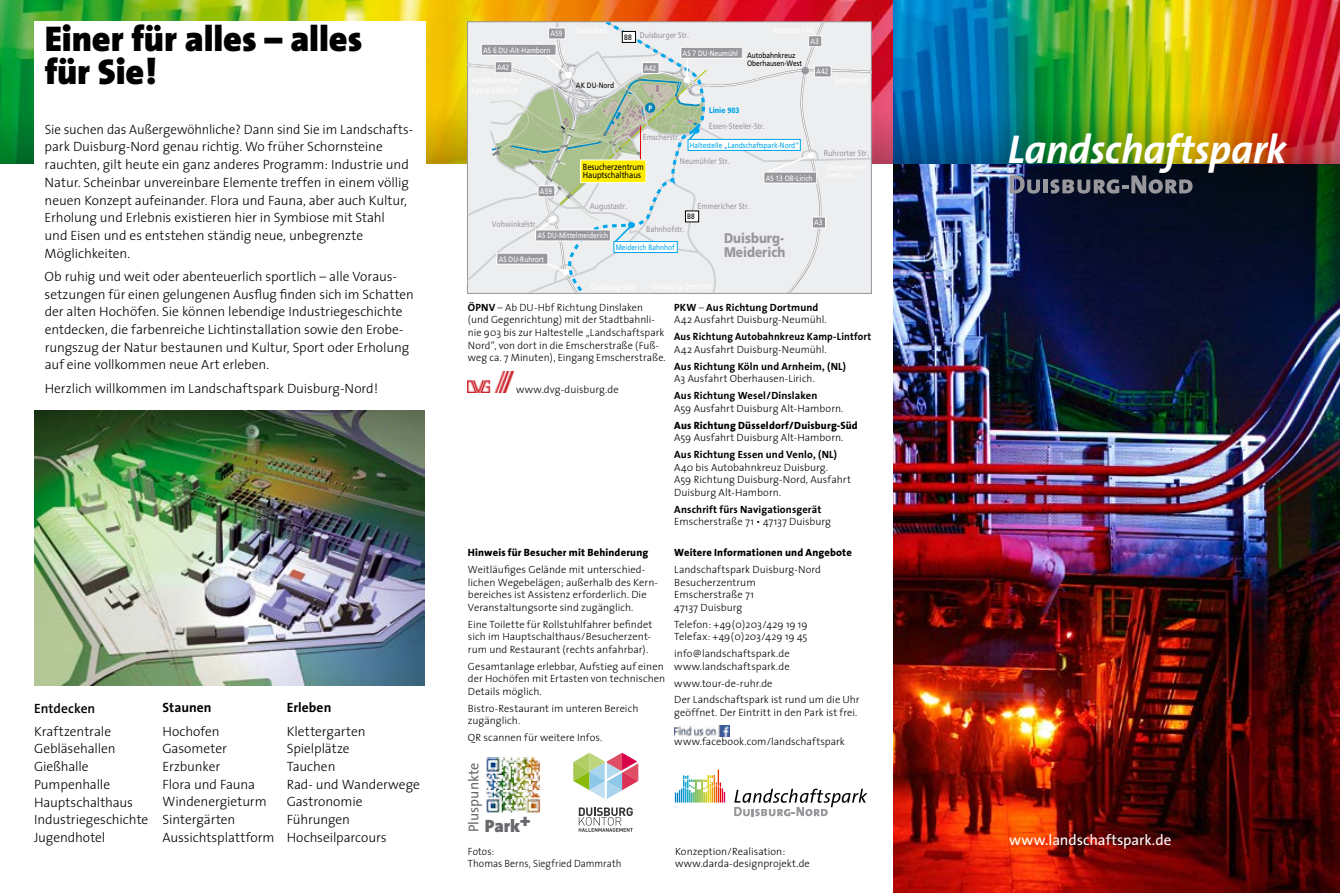
<style>
.page{position:relative;width:1340px;height:893px;background:#fff}
.page>*{position:absolute;margin:0;border:0;box-sizing:border-box;transform-origin:0 0}
.t1{font:italic 700 40.5px "The Sans";letter-spacing:-.01em;color:#fff}
.t2{font:900 36px/33px "The Sans";letter-spacing:-.005em;color:#000}
.t3{font:900 17.85px "The Sans";color:#68676c}
.t4{font:15px "The Sans";letter-spacing:-.005em;color:#fff}
.t5{font:14.25px "The Sans";color:#68676c}
.t6{font:900 13.95px/14px "Frutiger";color:#98989c;scale:.85 1}
.t7{font:300 13.5px/17.7px "The Sans";letter-spacing:-.005em;color:#000}
.t8{font:700 13.5px "The Sans";letter-spacing:.005em;color:#000}
.t9{font:600 13.5px "The Sans";letter-spacing:.005em;color:#000}
.t10{font:300 10.5px/12.6px "The Sans";letter-spacing:.005em;color:#000}
.t11{font:700 10.5px "The Sans";letter-spacing:.01em;color:#000}
.t12{font:800 10.5px "The Sans";letter-spacing:.015em;color:#000}
.t13{font:700 10.5px "The Sans";letter-spacing:.01em;color:#000;scale:.96 1}
.t14{font:300 10.5px/12.6px "The Sans";letter-spacing:.005em;color:#000;scale:.94 1}
.t15{font:8.85px/8.9px "Frutiger";color:#000;scale:.85 1}
.t16{font:8.25px "Frutiger";color:#98989c;scale:.85 1}
.t17{font:8.25px "Frutiger";color:#000;scale:.85 1}
.t18{font:700 7.95px "Frutiger";color:#fff;scale:.85 1}
.t19{font:7.8px "Frutiger";color:#fff;scale:.85 1}
.t20{font:7.8px "Frutiger";color:#00a6eb;scale:.85 1}
.t21{font:7.8px/7.8px "Frutiger";color:#000;scale:.85 1}
.t22{font:900 7.8px "Frutiger";color:#00a6eb;scale:.85 1}
.s1{font-weight:700}
</style>
<div class="page">
<img style="left:893px;top:163px;width:446px;height:730px">
<img style="left:0;top:0;width:893px;height:101px">
<svg style="left:0;top:101px;width:893px;height:62px;background:#8a8b2a"></svg>
<div style="left:34px;top:21px;width:391px;height:379px;background:#fff"></div>
<img style="left:34px;top:411px;width:390px;height:275px">
<img style="left:468px;top:371px;width:45px;height:21px">
<img style="left:674px;top:725px;width:55px;height:11px">
<img style="left:893px;top:0;width:446px;height:101px">
<img style="left:893px;top:101px;width:446px;height:62px">
<svg style="left:1009px;top:175px;width:31px;height:19px"></svg>
<hr style="left:1043px;top:180px;width:4px;height:13px;background:#98989c">
<svg style="left:1050px;top:175px;width:142px;height:19px;background:#464a56"></svg>
<svg style="left:675px;top:770px;width:50px;height:33px"></svg>
<svg style="left:734px;top:789px;width:133px;height:27px"></svg>
<img style="left:485px;top:758px;width:56px;height:55px">
<svg style="left:467px;top:22px;width:405px;height:271px;background:#dce0de"></svg>
<hr style="left:640px;top:126px;width:1px;height:34px;background:#e60005">
<div style="left:580px;top:160px;width:66px;height:23px;background:#ffed00"></div>
<div style="left:580px;top:159px;width:66px;height:24px;border:1px solid #fff"></div>
<div style="left:645px;top:103px;width:10px;height:10px;background:#0080b7;border-radius:50%"></div>
<svg style="left:573px;top:753px;width:65px;height:46px"></svg>
<svg style="left:578px;top:807px;width:55px;height:25px"></svg>
<h2 class="t2" style="left:45px;top:22px;width:319px">Einer für alles – alles für Sie!</h2>
<p class="t7" style="left:45px;top:120px;width:370px">Sie suchen das Außergewöhnliche? Dann sind Sie im Landschafts&shy;park Duisburg-Nord genau richtig. Wo früher Schornsteine rauchten, gilt heute ein ganz anderes Programm: Industrie und Natur. Scheinbar unvereinbare Elemente treffen in einem völlig neuen Konzept aufeinander. Flora und Fauna, aber auch Kultur, Erholung und Erlebnis existieren hier in Symbiose mit Stahl<br>und Eisen und es entstehen ständig neue, unbegrenzte Möglichkeiten.</p>
<p class="t7" style="left:45px;top:267px;width:370px">Ob ruhig und weit oder abenteuerlich sportlich – alle Voraus&shy;setzungen für einen gelungenen Ausflug finden sich im Schatten der alten Hochöfen. Sie können lebendige Industriegeschichte entdecken, die farbenreiche Lichtinstallation sowie den Erobe&shy;rungszug der Natur bestaunen und Kultur, Sport oder Erholung auf eine vollkommen neue Art erleben.</p>
<p class="t7" style="left:45px;top:379px;width:335px">Herzlich willkommen im Landschaftspark Duisburg-Nord!</p>
<p class="t9" style="left:34px;top:697px;width:63px">Entdecken</p>
<p class="t7" style="left:34px;top:722px;width:116px">Kraftzentrale<br>Gebläsehallen<br>Gießhalle<br>Pumpenhalle<br>Hauptschalthaus<br>Industriegeschichte<br>Jugendhotel</p>
<p class="t8" style="left:162px;top:696px;width:51px">Staunen</p>
<p class="t7" style="left:162px;top:722px;width:114px">Hochofen<br>Gasometer<br>Erzbunker<br>Flora und Fauna<br>Windenergieturm<br>Sintergärten<br>Aussichtsplattform</p>
<p class="t8" style="left:287px;top:696px;width:46px">Erleben</p>
<p class="t7" style="left:287px;top:722px;width:135px">Klettergarten<br>Spielplätze<br>Tauchen<br>Rad- und Wanderwege<br>Gastronomie<br>Führungen<br>Hochseilparcours</p>
<p class="t19" style="left:550px;top:29px;width:16px">A59</p>
<p class="t19" style="left:483px;top:45px;width:81px">AS 6 DU-Alt-Hamborn</p>
<p class="t21" style="left:624px;top:33px;width:11px">B8</p>
<p class="t16" style="left:640px;top:31px;width:60px">Duisburger Str.</p>
<p class="t19" style="left:682px;top:48px;width:67px">AS 7 DU-Neumühl</p>
<p class="t19" style="left:497px;top:63px;width:16px">A42</p>
<p class="t19" style="left:644px;top:64px;width:16px">A42</p>
<p class="t21" style="left:576px;top:82px;width:46px">AK DU-Nord</p>
<p class="t21" style="left:747px;top:52px;width:66px">Autobahnkreuz<br>Oberhausen-West</p>
<p class="t18" style="left:648px;top:103px;width:6px">P</p>
<p class="t22" style="left:709px;top:106px;width:37px">Linie 903</p>
<p class="t16" style="left:709px;top:122px;width:67px">Essen-Steeler-Str.</p>
<p class="t19" style="left:810px;top:37px;width:11px">A3</p>
<p class="t19" style="left:816px;top:67px;width:16px">A42</p>
<p class="t19" style="left:540px;top:187px;width:16px">A59</p>
<p class="t16" style="left:643px;top:133px;width:45px">Emscherstr.</p>
<p class="t20" style="left:690px;top:141px;width:130px">Haltestelle „Landschaftspark-Nord”</p>
<p class="t15" style="left:583px;top:162px;width:73px">Besucherzentrum<br>Hauptschalthaus</p>
<p class="t16" style="left:589px;top:201px;width:46px">Augustastr.</p>
<p class="t16" style="left:680px;top:156px;width:60px">Neumühler Str.</p>
<p class="t16" style="left:697px;top:201px;width:63px">Emmericher Str.</p>
<p class="t19" style="left:765px;top:173px;width:57px">AS 13 OB-Lirich</p>
<p class="t16" style="left:823px;top:148px;width:55px">Ruhrorter Str.</p>
<p class="t16" style="left:492px;top:220px;width:55px">Vohwinkelstr.</p>
<p class="t19" style="left:537px;top:231px;width:85px">AS DU-Mittelmeiderich</p>
<p class="t19" style="left:499px;top:254px;width:55px">AS DU-Ruhrort</p>
<p class="t21" style="left:687px;top:213px;width:11px">B8</p>
<p class="t16" style="left:646px;top:224px;width:47px">Bahnhofstr.</p>
<p class="t20" style="left:615px;top:243px;width:71px">Meiderich Bahnhof</p>
<h3 class="t6" style="left:724px;top:231px;width:74px">Duisburg-<br>Meiderich</h3>
<p class="t19" style="left:814px;top:218px;width:11px">A3</p>
<p class="t10" style="left:468px;top:301px;width:199px"><span class="s1">ÖPNV</span> – Ab DU-Hbf Richtung Dinslaken (und Gegenrichtung) mit der Stadtbahnli&shy;nie 903 bis zur Haltestelle „Landschaftspark Nord“, von dort in die Emscherstraße (Fuß&shy;weg ca. 7 Minuten), Eingang Emscherstraße.</p>
<p class="t10" style="left:516px;top:382px;width:104px">www.dvg-duisburg.de</p>
<p class="t12" style="left:468px;top:544px;width:182px">Hinweis für Besucher mit Behinderung</p>
<p class="t10" style="left:468px;top:563px;width:191px">Weitläufiges Gelände mit unterschied&shy;lichen Wegebelägen; außerhalb des Kern&shy;bereiches ist Assistenz erforderlich. Die Veranstaltungsorte sind zugänglich.</p>
<p class="t10" style="left:468px;top:617px;width:186px">Eine Toilette für Rollstuhlfahrer befindet sich im Hauptschalthaus/Besucherzent&shy;rum und Restaurant (rechts anfahrbar).</p>
<p class="t10" style="left:468px;top:659px;width:199px">Gesamtanlage erlebbar, Aufstieg auf einen der Hochöfen mit Ertasten von technischen<br>Details möglich.</p>
<p class="t10" style="left:468px;top:701px;width:172px">Bistro-Restaurant im unteren Bereich zugänglich.</p>
<p class="t10" style="left:468px;top:731px;width:136px">QR scannen für weitere Infos.</p>
<h3 class="t5" style="left:461px;top:832px;width:71px;rotate:-90deg">Pluspunkte</h3>
<h3 class="t3" style="left:485px;top:810px;width:47px">Park+</h3>
<p class="t14" style="left:468px;top:845px;width:165px">Fotos:<br>Thomas Berns, Siegfried Dammrath</p>
<p class="t10" style="left:674px;top:301px;width:154px"><span class="s1">PKW</span> – <span class="s1">Aus Richtung Dortmund<br></span>A42 Ausfahrt Duisburg-Neumühl.</p>
<p class="t13" style="left:674px;top:328px;width:207px">Aus Richtung Autobahnkreuz Kamp-Lintfort</p>
<p class="t10" style="left:674px;top:343px;width:154px">A42 Ausfahrt Duisburg-Neumühl.</p>
<p class="t11" style="left:674px;top:357px;width:173px">Aus Richtung Köln und Arnheim, (NL)</p>
<p class="t10" style="left:674px;top:372px;width:142px">A3 Ausfahrt Oberhausen-Lirich.</p>
<p class="t11" style="left:674px;top:387px;width:145px">Aus Richtung Wesel/Dinslaken</p>
<p class="t10" style="left:674px;top:401px;width:171px">A59 Ausfahrt Duisburg Alt-Hamborn.</p>
<p class="t12" style="left:674px;top:416px;width:185px">Aus Richtung Düsseldorf/Duisburg-Süd</p>
<p class="t10" style="left:674px;top:431px;width:171px">A59 Ausfahrt Duisburg Alt-Hamborn.</p>
<p class="t11" style="left:674px;top:446px;width:164px">Aus Richtung Essen und Venlo, (NL)</p>
<p class="t10" style="left:674px;top:460px;width:178px">A40 bis Autobahnkreuz Duisburg.<br>A59 Richtung Duisburg-Nord, Ausfahrt<br>Duisburg Alt-Hamborn.</p>
<p class="t11" style="left:674px;top:500px;width:149px">Anschrift fürs Navigationsgerät</p>
<p class="t10" style="left:674px;top:515px;width:158px">Emscherstraße 71 • 47137 Duisburg</p>
<p class="t12" style="left:674px;top:544px;width:179px">Weitere Informationen und Angebote</p>
<p class="t10" style="left:674px;top:563px;width:148px">Landschaftspark Duisburg-Nord<br>Besucherzentrum<br>Emscherstraße 71<br>47137 Duisburg</p>
<p class="t10" style="left:674px;top:617px;width:135px">Telefon: +49(0)203/429 19 19<br>Telefax: +49(0)203/429 19 45</p>
<p class="t10" style="left:674px;top:647px;width:117px">info@landschaftspark.de www.landschaftspark.de</p>
<p class="t10" style="left:674px;top:674px;width:187px;line-height:16.8px">www.tour-de-ruhr.de<br>Der Landschaftspark ist rund um die Uhr</p>
<p class="t10" style="left:674px;top:706px;width:185px">geöffnet. Der Eintritt in den Park ist frei.</p>
<p class="t10" style="left:674px;top:735px;width:172px">www.facebook.com/landschaftspark</p>
<p class="t17" style="left:755px;top:318px;width:19px">Köln</p>
<p class="t10" style="left:675px;top:845px;width:136px">Konzeption/Realisation: www.darda-designprojekt.de</p>
<h1 class="t1" style="left:1008px;top:116px;width:280px">Landschaftspark</h1>
<h3 class="t4" style="left:1009px;top:828px;width:164px">www.landschaftspark.de</h3>
</div>
